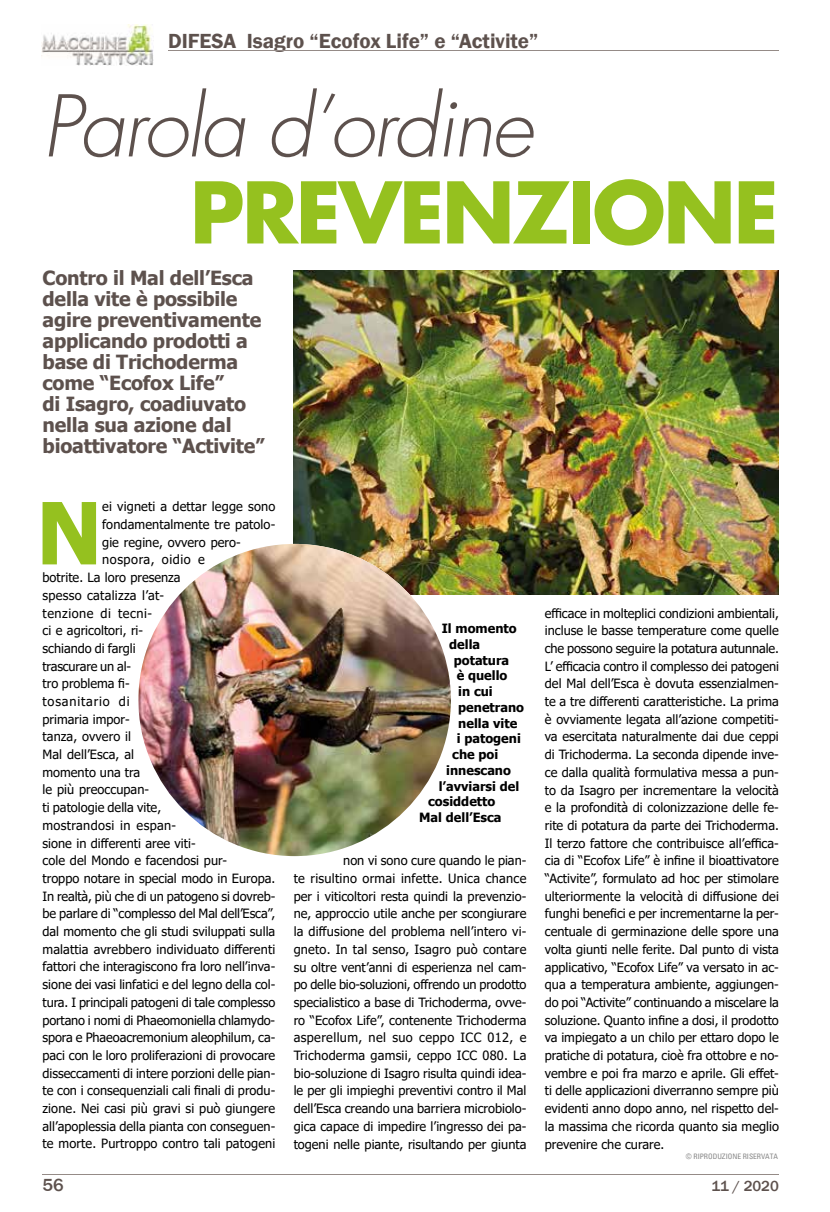
<style>
.page{position:relative;width:830px;height:1212px;background:#fff}
.page>*{position:absolute;margin:0;border:0;box-sizing:border-box;transform-origin:0 0}
.t1{font:700 85.8px "Tahoma";color:#95c11f}
.t2{font:italic 300 82.5px "Futura";letter-spacing:-.03em;color:#5d514d}
.t3{font:700 82.5px "Futura";letter-spacing:-.03em;color:#95c11f}
.t4{font:600 21px "Franklin Gothic";color:#5d514d}
.t5{font:700 19.5px/21px "Tahoma";letter-spacing:-.01em;color:#5d514d}
.t6{font:500 18px "Franklin Gothic";color:#5d514d}
.t7{font:500 15px "Franklin Gothic";color:#5d514d}
.t8{font:12.75px/17.7px "Tahoma";color:#000;text-align:justify}
.t9{font:700 12.75px "Tahoma";color:#000}
.t10{font:12.75px "Tahoma";letter-spacing:.04em;color:#000}
.t11{font:12.75px "Tahoma";letter-spacing:.02em;color:#000}
.t12{font:12.75px "Tahoma";letter-spacing:.025em;color:#000}
.t13{font:12.75px "Tahoma";letter-spacing:.065em;color:#000}
.t14{font:condensed 7.5px "Univers";color:#878787}
</style>
<div class="page">
<hr style="left:43px;top:1174px;width:735px;height:1px;background:#958b87">
<img style="left:42px;top:25px;width:111px;height:40px">
<hr style="left:168px;top:50px;width:610px;height:1px;background:#958b87">
<img style="left:293px;top:270px;width:485px;height:325px">
<img style="left:138px;top:544px;width:312px;height:312px;border-radius:156px">
<h3 class="t4" style="left:168px;top:28px;width:371px">DIFESA Isagro “Ecofox Life” e “Activite”</h3>
<h2 class="t2" style="left:42px;top:76px;width:492px">Parola d’ordine</h2>
<h2 class="t3" style="left:190px;top:158px;width:590px">PREVENZIONE</h2>
<h3 class="t5" style="left:43px;top:268px;width:223px">Contro il Mal dell’Esca della vite è possibile agire preventivamente applicando prodotti a base di Trichoderma come “Ecofox Life”<br>di Isagro, coadiuvato nella sua azione dal bioattivatore “Activite”</h3>
<h1 class="t1" style="left:36px;top:473px;width:68px">N</h1>
<p class="t8" style="left:102px;top:498px;width:174px">ei vigneti a dettar legge sono</p>
<p class="t8" style="left:102px;top:516px;width:174px">fondamentalmente tre patolo-</p>
<p class="t8" style="left:102px;top:534px;width:140px">gie regine, ovvero pero-</p>
<p class="t10" style="left:102px;top:551px;width:104px">nospora, oidio e</p>
<p class="t8" style="left:43px;top:569px;width:139px">botrite. La loro presenza</p>
<p class="t11" style="left:43px;top:587px;width:123px">spesso catalizza l’at-</p>
<p class="t10" style="left:43px;top:604px;width:111px">tenzione di tecni-</p>
<p class="t8" style="left:43px;top:622px;width:102px">ci e agricoltori, ri-</p>
<p class="t8" style="left:43px;top:640px;width:95px">schiando di fargli</p>
<p class="t8" style="left:43px;top:658px;width:90px">trascurare un al-</p>
<p class="t8" style="left:43px;top:675px;width:88px">tro problema fi-</p>
<p class="t13" style="left:43px;top:693px;width:89px">tosanitario di</p>
<p class="t8" style="left:43px;top:711px;width:88px">primaria impor-</p>
<p class="t8" style="left:43px;top:729px;width:90px">tanza, ovvero il</p>
<p class="t8" style="left:43px;top:746px;width:93px">Mal dell’Esca, al</p>
<p class="t8" style="left:43px;top:764px;width:99px">momento una tra</p>
<p class="t8" style="left:43px;top:782px;width:108px">le più preoccupan-</p>
<p class="t8" style="left:43px;top:799px;width:120px">ti patologie della vite,</p>
<p class="t12" style="left:43px;top:817px;width:135px">mostrandosi in espan-</p>
<p class="t8" style="left:43px;top:835px;width:154px">sione in differenti aree viti-</p>
<p class="t8" style="left:43px;top:852px;width:186px">cole del Mondo e facendosi pur-</p>
<p class="t8" style="left:43px;top:870px;width:234px">troppo notare in special modo in Europa.</p>
<p class="t8" style="left:43px;top:888px;width:234px">In realtà, più che di un patogeno si dovreb-</p>
<p class="t8" style="left:43px;top:905px;width:234px">be parlare di “complesso del Mal dell’Esca”,</p>
<p class="t8" style="left:43px;top:923px;width:234px">dal momento che gli studi sviluppati sulla</p>
<p class="t8" style="left:43px;top:941px;width:234px">malattia avrebbero individuato differenti</p>
<p class="t8" style="left:43px;top:959px;width:234px">fattori che interagiscono fra loro nell’inva-</p>
<p class="t8" style="left:43px;top:976px;width:234px">sione dei vasi linfatici e del legno della col-</p>
<p class="t8" style="left:43px;top:994px;width:234px">tura. I principali patogeni di tale complesso</p>
<p class="t8" style="left:43px;top:1012px;width:234px">portano i nomi di Phaeomoniella chlamydo-</p>
<p class="t8" style="left:43px;top:1029px;width:234px">spora e Phaeoacremonium aleophilum, ca-</p>
<p class="t8" style="left:43px;top:1047px;width:234px">paci con le loro proliferazioni di provocare</p>
<p class="t8" style="left:43px;top:1065px;width:234px">disseccamenti di intere porzioni delle pian-</p>
<p class="t8" style="left:43px;top:1082px;width:234px">te con i consequenziali cali finali di produ-</p>
<p class="t8" style="left:43px;top:1100px;width:234px">zione. Nei casi più gravi si può giungere</p>
<p class="t8" style="left:43px;top:1118px;width:234px">all’apoplessia della pianta con conseguen-</p>
<p class="t8" style="left:43px;top:1136px;width:234px">te morte. Purtroppo contro tali patogeni</p>
<p class="t9" style="left:441px;top:620px;width:76px">Il momento</p>
<p class="t9" style="left:449px;top:635px;width:32px">della</p>
<p class="t9" style="left:453px;top:651px;width:57px">potatura</p>
<p class="t9" style="left:456px;top:667px;width:52px">è quello</p>
<p class="t9" style="left:458px;top:683px;width:36px">in cui</p>
<p class="t9" style="left:458px;top:698px;width:67px">penetrano</p>
<p class="t9" style="left:458px;top:714px;width:60px">nella vite</p>
<p class="t9" style="left:456px;top:730px;width:66px">i patogeni</p>
<p class="t9" style="left:452px;top:745px;width:47px">che poi</p>
<p class="t9" style="left:446px;top:761px;width:66px">innescano</p>
<p class="t9" style="left:438px;top:777px;width:82px">l’avviarsi del</p>
<p class="t9" style="left:428px;top:793px;width:69px">cosiddetto</p>
<p class="t9" style="left:419px;top:808px;width:84px">Mal dell’Esca</p>
<p class="t8" style="left:293px;top:852px;width:234px;text-indent:49px">non vi sono cure quando le pian&shy;te risultino ormai infette. Unica chance per i viticoltori resta quindi la prevenzio&shy;ne, approccio utile anche per scongiurare la diffusione del problema nell’intero vi&shy;gneto. In tal senso, Isagro può contare su oltre vent’anni di esperienza nel cam&shy;po delle bio-soluzioni, offrendo un prodotto specialistico a base di Trichoderma, ovve&shy;ro “Ecofox Life”, contenente Trichoderma asperellum, nel suo ceppo ICC 012, e Trichoderma gamsii, ceppo ICC 080. La bio-soluzione di Isagro risulta quindi idea&shy;le per gli impieghi preventivi contro il Mal dell’Esca creando una barriera microbiolo&shy;gica capace di impedire l’ingresso dei pa&shy;togeni nelle piante, risultando per giunta</p>
<p class="t8" style="left:544px;top:605px;width:235px">efficace in molteplici condizioni ambientali, incluse le basse temperature come quelle che possono seguire la potatura autunnale.<br>L’ efficacia contro il complesso dei patogeni del Mal dell’Esca è dovuta essenzialmen&shy;te a tre differenti caratteristiche. La prima è ovviamente legata all’azione competiti&shy;va esercitata naturalmente dai due ceppi di Trichoderma. La seconda dipende inve&shy;ce dalla qualità formulativa messa a pun&shy;to da Isagro per incrementare la velocità e la profondità di colonizzazione delle fe&shy;rite di potatura da parte dei Trichoderma.<br>Il terzo fattore che contribuisce all’effica&shy;cia di “Ecofox Life” è infine il bioattivatore “Activite”, formulato ad hoc per stimolare ulteriormente la velocità di diffusione dei funghi benefici e per incrementarne la per&shy;centuale di germinazione delle spore una volta giunti nelle ferite. Dal punto di vista applicativo, “Ecofox Life” va versato in ac&shy;qua a temperatura ambiente, aggiungen&shy;do poi “Activite” continuando a miscelare la soluzione. Quanto infine a dosi, il prodotto va impiegato a un chilo per ettaro dopo le pratiche di potatura, cioè fra ottobre e no&shy;vembre e poi fra marzo e aprile. Gli effet&shy;ti delle applicazioni diverranno sempre più evidenti anno dopo anno, nel rispetto del&shy;la massima che ricorda quanto sia meglio prevenire che curare.</p>
<p class="t14" style="left:685px;top:1151px;width:94px">© RIPRODUZIONE RISERVATA</p>
<h3 class="t6" style="left:43px;top:1173px;width:23px">56</h3>
<p class="t7" style="left:711px;top:1176px;width:69px">11 / 2020</p>
</div>
